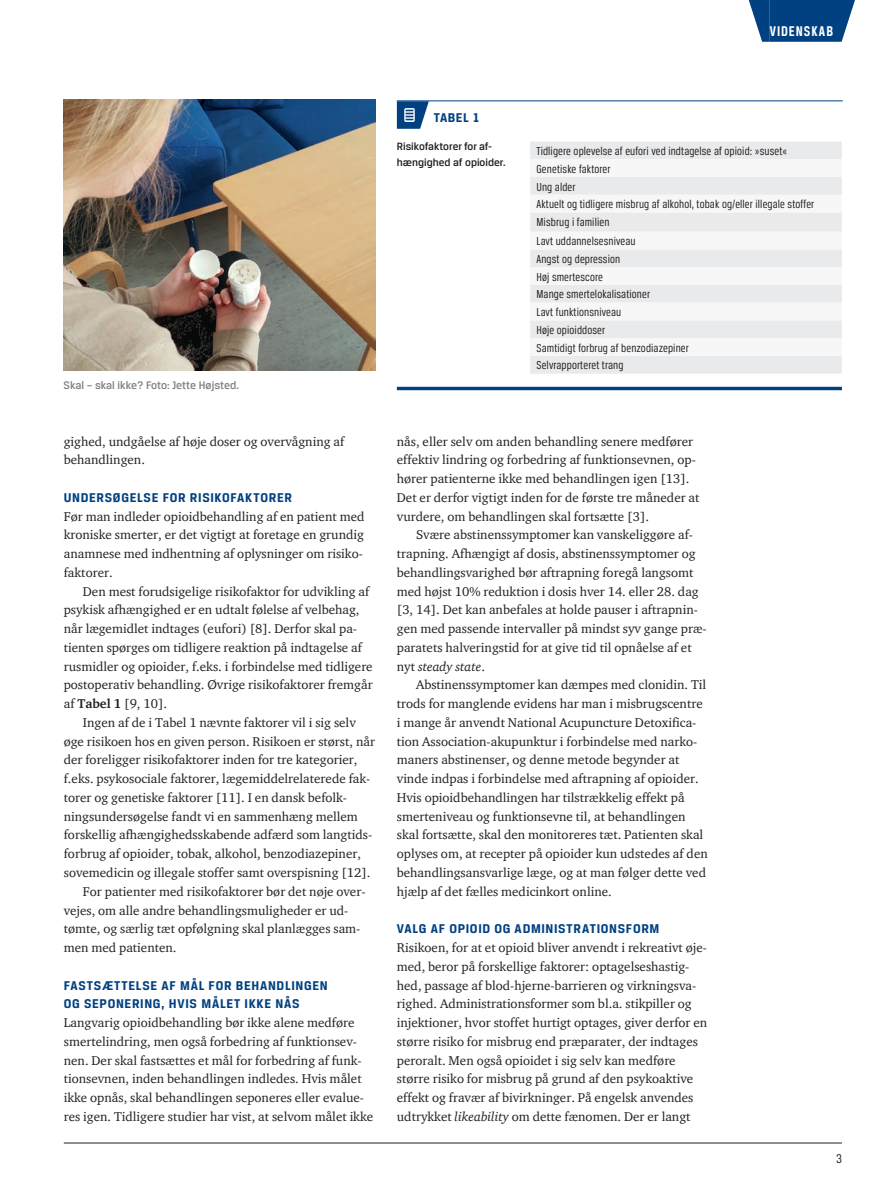
<style>
.page{position:relative;width:893px;height:1191px;background:#fff}
.page>*{position:absolute;margin:0;border:0;box-sizing:border-box;transform-origin:0 0}
.t1{font:700 15px "Breuer Condensed";letter-spacing:.065em;color:#fff}
.t2{font:700 13.5px/18.8px "Breuer Text";letter-spacing:.05em;color:#014081}
.t3{font:13.5px "Breuer Condensed";color:#231f20}
.t4{font:13.05px/18.8px "ITC Charter Com";color:#231f20}
.t5{font:12.3px/17.7px "Breuer Condensed";letter-spacing:.01em;color:#231f20}
.t6{font:500 11.7px "Breuer Text";color:#808285}
.t7{font:500 11.25px/15.8px "Breuer Text";color:#231f20}
.s1{font-weight:700}
.s2{font-style:italic}
</style>
<div class="page">
<hr style="left:64px;top:1142px;width:778px;height:1px;background:#231f20">
<div style="left:770px;top:0;width:64px;height:42px;background:#014081"></div>
<svg style="left:749px;top:0;width:21px;height:42px"></svg>
<svg style="left:834px;top:0;width:21px;height:42px"></svg>
<hr style="left:397px;top:100px;width:37px;height:1px;background:#014081">
<hr style="left:434px;top:100px;width:409px;height:1px;background:#014081">
<svg style="left:397px;top:101px;width:32px;height:28px"></svg>
<div style="left:530px;top:142px;width:312px;height:231px;background:#e9eaeb"></div>
<svg style="left:530px;top:159px;width:312px;height:197px"></svg>
<hr style="left:397px;top:387px;width:445px;height:3px;background:#014081">
<img style="left:64px;top:99px;width:312px;height:271px">
<p class="t1" style="left:770px;top:23px;width:65px">VIDENSKAB</p>
<p class="t6" style="left:64px;top:379px;width:177px">Skal – skal ikke? Foto: Jette Højsted.</p>
<p class="t4" style="left:64px;top:431px;width:282px">gighed, undgåelse af høje doser og overvågning af behandlingen.</p>
<p class="t2" style="left:64px;top:488px;width:230px">UNDERSØGELSE FOR RISIKOFAKTORER</p>
<p class="t4" style="left:64px;top:506px;width:302px">Før man indleder opioidbehandling af en patient med kroniske smerter, er det vigtigt at foretage en grundig anamnese med indhentning af oplysninger om risiko&shy;faktorer.</p>
<p class="t4" style="left:64px;top:581px;width:310px;text-indent:19px">Den mest forudsigelige risikofaktor for udvikling af psykisk afhængighed er en udtalt følelse af velbehag, når lægemidlet indtages (eufori) [8]. Derfor skal pa&shy;tienten spørges om tidligere reaktion på indtagelse af rusmidler og opioider, f.eks. i forbindelse med tidligere postoperativ behandling. Øvrige risikofaktorer fremgår af <span class="s1">Tabel 1</span> [9, 10].</p>
<p class="t4" style="left:83px;top:713px;width:274px">Ingen af de i Tabel 1 nævnte faktorer vil i sig selv</p>
<p class="t4" style="left:64px;top:731px;width:313px">øge risikoen hos en given person. Risikoen er størst, når</p>
<p class="t4" style="left:64px;top:750px;width:295px">der foreligger risikofaktorer inden for tre kategorier,</p>
<p class="t4" style="left:64px;top:769px;width:308px">f.eks. psykosociale faktorer, lægemiddelrelaterede fak-</p>
<p class="t4" style="left:64px;top:788px;width:285px">torer og genetiske faktorer [11]. I en dansk befolk-</p>
<p class="t4" style="left:64px;top:806px;width:296px">ningsundersøgelse fandt vi en sammenhæng mellem</p>
<p class="t4" style="left:64px;top:825px;width:310px">forskellig afhængighedsskabende adfærd som langtids-</p>
<p class="t4" style="left:64px;top:844px;width:299px">forbrug af opioider, tobak, alkohol, benzodiazepiner,</p>
<p class="t4" style="left:64px;top:863px;width:308px">sovemedicin og illegale stoffer samt overspisning [12].</p>
<p class="t4" style="left:83px;top:881px;width:284px">For patienter med risikofaktorer bør det nøje over-</p>
<p class="t4" style="left:64px;top:900px;width:286px">vejes, om alle andre behandlingsmuligheder er ud-</p>
<p class="t4" style="left:64px;top:919px;width:298px">tømte, og særlig tæt opfølgning skal planlægges sam-</p>
<p class="t4" style="left:64px;top:938px;width:114px">men med patienten.</p>
<p class="t2" style="left:64px;top:975px;width:265px">FASTSÆTTELSE AF MÅL FOR BEHANDLINGEN<br>OG SEPONERING, HVIS MÅLET IKKE NÅS</p>
<p class="t4" style="left:64px;top:1013px;width:311px">Langvarig opioidbehandling bør ikke alene medføre smertelindring, men også forbedring af funktionsev&shy;nen. Der skal fastsættes et mål for forbedring af funk&shy;tionsevnen, inden behandlingen indledes. Hvis målet ikke opnås, skal behandlingen seponeres eller evalue&shy;res igen. Tidligere studier har vist, at selvom målet ikke</p>
<p class="t2" style="left:434px;top:107px;width:15px">Tabel</p>
<p class="t2" style="left:473px;top:107px;width:9px">1</p>
<p class="t7" style="left:397px;top:138px;width:110px">Risikofaktorer for af&shy;hængighed af opioider.</p>
<p class="t5" style="left:536px;top:142px;width:279px">Tidligere oplevelse af eufori ved indtagelse af opioid: »suset« Genetiske faktorer<br>Ung alder<br>Aktuelt og tidligere misbrug af alkohol, tobak og/eller illegale stoffer Misbrug i familien</p>
<p class="t5" style="left:536px;top:232px;width:154px">Lavt uddannelsesniveau<br>Angst og depression<br>Høj smertescore<br>Mange smertelokalisationer<br>Lavt funktionsniveau<br>Høje opioiddoser<br>Samtidigt forbrug af benzodiazepiner<br>Selvrapporteret trang</p>
<p class="t4" style="left:397px;top:431px;width:304px">nås, eller selv om anden behandling senere medfører effektiv lindring og forbedring af funktionsevnen, op&shy;hører patienterne ikke med behandlingen igen [13].<br>Det er derfor vigtigt inden for de første tre måneder at vurdere, om behandlingen skal fortsætte [3].</p>
<p class="t4" style="left:397px;top:525px;width:311px;text-indent:19px">Svære abstinenssymptomer kan vanskeliggøre af&shy;trapning. Afhængigt af dosis, abstinenssymptomer og behandlingsvarighed bør aftrapning foregå langsomt med højst 10% reduktion i dosis hver 14. eller 28. dag [3, 14]. Det kan anbefales at holde pauser i aftrapnin&shy;gen med passende intervaller på mindst syv gange præ&shy;paratets halveringstid for at give tid til opnåelse af et nyt <span class="s2">steady state</span>.</p>
<p class="t4" style="left:397px;top:675px;width:312px;text-indent:19px">Abstinenssymptomer kan dæmpes med clonidin. Til trods for manglende evidens har man i misbrugscentre i mange år anvendt National Acupuncture Detoxifica&shy;tion Association-akupunktur i forbindelse med narko&shy;maners abstinenser, og denne metode begynder at vinde indpas i forbindelse med aftrapning af opioider.<br>Hvis opioidbehandlingen har tilstrækkelig effekt på smerteniveau og funktionsevne til, at behandlingen skal fortsætte, skal den monitoreres tæt. Patienten skal oplyses om, at recepter på opioider kun udstedes af den behandlingsansvarlige læge, og at man følger dette ved hjælp af det fælles medicinkort online.</p>
<p class="t2" style="left:397px;top:919px;width:264px">VALG AF OPIOID OG ADMINISTRATIONSFORM</p>
<p class="t4" style="left:397px;top:938px;width:312px">Risikoen, for at et opioid bliver anvendt i rekreativt øje&shy;med, beror på forskellige faktorer: optagelseshastig&shy;hed, passage af blod-hjerne-barrieren og virkningsva&shy;righed. Administrationsformer som bl.a. stikpiller og injektioner, hvor stoffet hurtigt optages, giver derfor en større risiko for misbrug end præparater, der indtages peroralt. Men også opioidet i sig selv kan medføre større risiko for misbrug på grund af den psykoaktive effekt og fravær af bivirkninger. På engelsk anvendes udtrykket <span class="s2">likeability</span> om dette fænomen. Der er langt</p>
<p class="t3" style="left:836px;top:1150px;width:7px">3</p>
</div>
